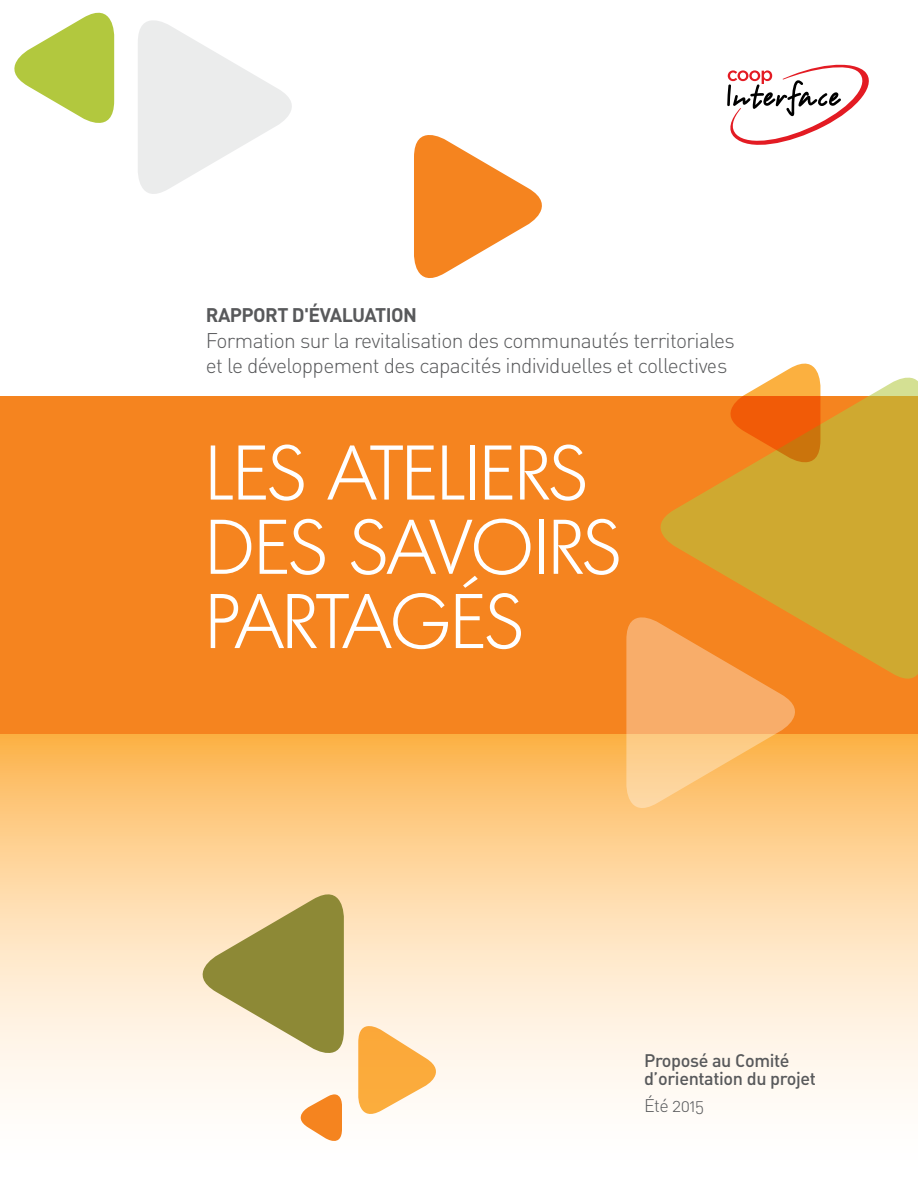
<style>
.page{position:relative;width:918px;height:1188px;background:#fff}
.page>*{position:absolute;margin:0;border:0;box-sizing:border-box;transform-origin:0 0}
.t1{font:300 75px/74.2px "Montreal TS";letter-spacing:.01em;color:#fff}
.t2{font:21px/25.5px "DIN Light Alternate";letter-spacing:-.03em;color:#58595b}
.t3{font:19.5px "DIN Bold Alternate";letter-spacing:-.03em;color:#58595b}
.t4{font:18px/18px "DIN Medium Alternate";letter-spacing:-.02em;color:#58595b}
.t5{font:18px "DIN Light Alternate";letter-spacing:-.03em;color:#58595b}
</style>
<div class="page">
<svg style="left:0;top:734px;width:918px;height:364px;background:#fedcad"></svg>
<div style="left:0;top:396px;width:918px;height:338px;background:#f5841f"></div>
<svg style="left:414px;top:135px;width:128px;height:143px"></svg>
<svg style="left:660px;top:377px;width:258px;height:302px;fill:#cfa930"></svg>
<svg style="left:626px;top:607px;width:183px;height:203px"></svg>
<svg style="left:138px;top:20px;width:154px;height:174px"></svg>
<svg style="left:185px;top:881px;width:159px;height:186px;background:#c8bb85"></svg>
<svg style="left:14px;top:12px;width:100px;height:111px"></svg>
<svg style="left:717px;top:363px;width:103px;height:110px"></svg>
<svg style="left:291px;top:1089px;width:51px;height:52px"></svg>
<svg style="left:358px;top:1016px;width:91px;height:98px"></svg>
<svg style="left:727px;top:64px;width:142px;height:81px"></svg>
<p class="t3" style="left:206px;top:302px;width:213px">RAPPORT D'ÉVALUATION</p>
<p class="t2" style="left:206px;top:327px;width:531px">Formation sur la revitalisation des communautés territoriales et le développement des capacités individuelles et collectives</p>
<h1 class="t1" style="left:206px;top:434px;width:417px">LES ATELIERS<br>DES SAVOIRS<br>PARTAGÉS</h1>
<p class="t4" style="left:644px;top:1051px;width:173px">Proposé au Comité d’orientation du projet</p>
<p class="t5" style="left:644px;top:1095px;width:62px">Été 2015</p>
</div>
